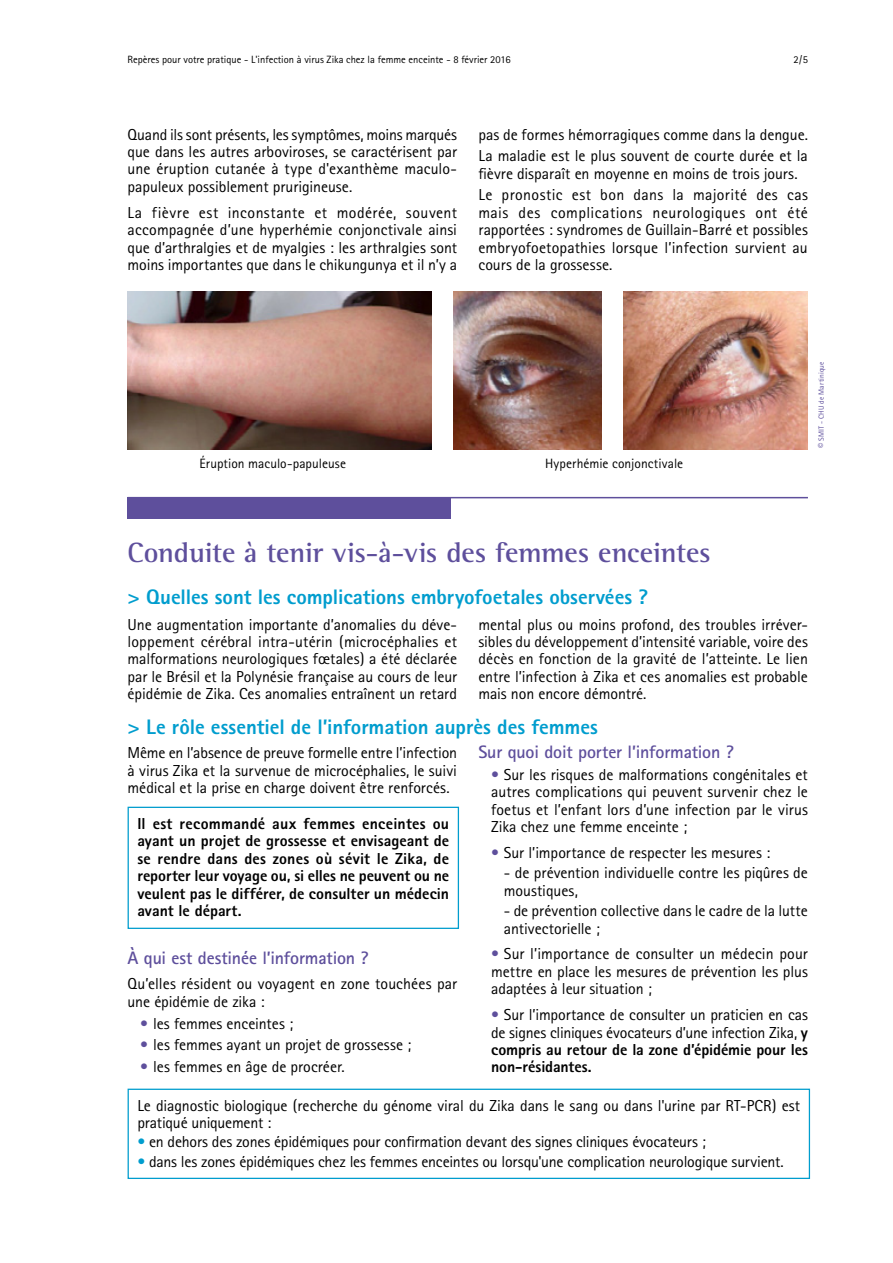
<style>
.page{position:relative;width:893px;height:1263px;background:#fff}
.page>*{position:absolute;margin:0;border:0;box-sizing:border-box;transform-origin:0 0}
.COURANT{font:700 28.5px "Rotis Semi Serif";letter-spacing:-.005em;color:#5e4f9c}
.TITRE_2{font:800 21px "Rotis Sans Serif";letter-spacing:-.005em;color:#009dce}
.COURANT_PUCE{font:700 18px "Rotis Sans Serif Std";letter-spacing:-.01em;color:#5e4f9c}
.COURANT_PUCE-2{font:15.9px/17.4px "Rotis Sans Serif";letter-spacing:-.005em;color:#000;text-align:justify}
.COURANT_PUCE-3{font:800 15.9px/17.4px "Rotis Sans Serif";color:#000;text-align:justify}
.COURANT_PUCE_2_COL{font:15.9px/17.4px "Rotis Sans Serif";letter-spacing:-.005em;color:#000}
.COURANT_PUCE-4{font:13.5px "Rotis Sans Serif";letter-spacing:.005em;color:#000}
.t1{font:10.5px "Rotis Sans Serif";color:#000}
.TITRE_1{font:7.5px "Rotis Sans Serif Std";letter-spacing:.02em;color:#5e4f9c}
.s1{font-size:10.5px}
.s2{color:#5e4f9c}
.s3{font-weight:800}
.s4{color:#009dce}
</style>
<div class="page">
<hr style="left:128px;top:497px;width:680px;height:1px;background:#5e4f9c">
<div style="left:128px;top:498px;width:323px;height:21px;background:#5e4f9c"></div>
<img style="left:128px;top:291px;width:304px;height:158px">
<img style="left:454px;top:291px;width:148px;height:158px">
<img style="left:624px;top:291px;width:184px;height:158px">
<div style="left:128px;top:807px;width:331px;height:122px;border:1px solid #009dce"></div>
<div style="left:128px;top:1089px;width:682px;height:90px;border:1px solid #009dce"></div>
<p class="t1" style="left:128px;top:54px;width:385px">Repères pour votre pratique - L'infection à virus Zika chez la femme enceinte - 8 février 2016</p>
<p class="t1" style="left:794px;top:54px;width:16px">2/5</p>
<p class="COURANT_PUCE-2" style="left:128px;top:125px;width:331px">Quand ils sont présents, les symptômes, moins marqués que dans les autres arboviroses, se caractérisent par une éruption cutanée à type d'exanthème maculo&shy;papuleux possiblement prurigineuse.</p>
<p class="COURANT_PUCE-2" style="left:128px;top:204px;width:331px">La fièvre est inconstante et modérée, souvent accompagnée d’une hyperhémie conjonctivale ainsi que d’arthralgies et de myalgies : les arthralgies sont moins importantes que dans le chikungunya et il n’y a</p>
<p class="COURANT_PUCE-2" style="left:478px;top:125px;width:331px">pas de formes hémorragiques comme dans la dengue.</p>
<p class="COURANT_PUCE-2" style="left:478px;top:147px;width:331px">La maladie est le plus souvent de courte durée et la fièvre disparaît en moyenne en moins de trois jours.</p>
<p class="COURANT_PUCE-2" style="left:478px;top:186px;width:331px">Le pronostic est bon dans la majorité des cas mais des complications neurologiques ont été rapportées : syndromes de Guillain-Barré et possibles embryofoetopathies lorsque l’infection survient au cours de la grossesse.</p>
<p class="COURANT_PUCE-4" style="left:200px;top:455px;width:148px">Éruption maculo-papuleuse</p>
<p class="COURANT_PUCE-4" style="left:545px;top:455px;width:140px">Hyperhémie conjonctivale</p>
<p class="TITRE_1" style="left:817px;top:448px;width:88px;rotate:-90deg"><span class="s1">©</span> SMIT - CHU de Martinique</p>
<p class="COURANT" style="left:128px;top:536px;width:585px">Conduite à tenir vis-à-vis des femmes enceintes</p>
<p class="TITRE_2" style="left:128px;top:583px;width:522px">&gt; Quelles sont les complications embryofoetales observées ?</p>
<p class="COURANT_PUCE-2" style="left:128px;top:615px;width:331px">Une augmentation importante d’anomalies du déve&shy;loppement cérébral intra-utérin (microcéphalies et malformations neurologiques fœtales) a été déclarée par le Brésil et la Polynésie française au cours de leur épidémie de Zika. Ces anomalies entraînent un retard</p>
<p class="COURANT_PUCE-2" style="left:478px;top:615px;width:331px">mental plus ou moins profond, des troubles irréver&shy;sibles du développement d’intensité variable, voire des décès en fonction de la gravité de l’atteinte. Le lien entre l’infection à Zika et ces anomalies est probable mais non encore démontré.</p>
<p class="TITRE_2" style="left:128px;top:714px;width:472px">&gt; Le rôle essentiel de l’information auprès des femmes</p>
<p class="COURANT_PUCE-2" style="left:128px;top:744px;width:331px">Même en l’absence de preuve formelle entre l’infection à virus Zika et la survenue de microcéphalies, le suivi médical et la prise en charge doivent être renforcés.</p>
<p class="COURANT_PUCE" style="left:478px;top:741px;width:257px">Sur quoi doit porter l’information ?</p>
<p class="COURANT_PUCE-2" style="left:491px;top:766px;width:318px"><span class="s2">•</span> Sur les risques de malformations congénitales et autres complications qui peuvent survenir chez le foetus et l’enfant lors d’une infection par le virus Zika chez une femme enceinte ;</p>
<p class="COURANT_PUCE-2" style="left:491px;top:844px;width:281px"><span class="s2">•</span> Sur l’importance de respecter les mesures :</p>
<p class="COURANT_PUCE_2_COL" style="left:504px;top:864px;width:306px">- de prévention individuelle contre les piqûres de moustiques,</p>
<p class="COURANT_PUCE_2_COL" style="left:504px;top:902px;width:306px">- de prévention collective dans le cadre de la lutte antivectorielle ;</p>
<p class="COURANT_PUCE-2" style="left:491px;top:945px;width:318px"><span class="s2">•</span> Sur l’importance de consulter un médecin pour mettre en place les mesures de prévention les plus adaptées à leur situation ;</p>
<p class="COURANT_PUCE-2" style="left:491px;top:1006px;width:318px"><span class="s2">•</span> Sur l’importance de consulter un praticien en cas de signes cliniques évocateurs d’une infection Zika, <span class="s3">y compris au retour de la zone d’épidémie pour les non-résidantes.</span></p>
<p class="COURANT_PUCE-3" style="left:137px;top:815px;width:313px">Il est recommandé aux femmes enceintes ou ayant un projet de grossesse et envisageant de se rendre dans des zones où sévit le Zika, de reporter leur voyage ou, si elles ne peuvent ou ne veulent pas le différer, de consulter un médecin avant le départ.</p>
<p class="COURANT_PUCE" style="left:128px;top:946px;width:243px">À qui est destinée l’information ?</p>
<p class="COURANT_PUCE-2" style="left:128px;top:975px;width:331px">Qu’elles résident ou voyagent en zone touchées par une épidémie de zika :</p>
<p class="COURANT_PUCE-2" style="left:140px;top:1014px;width:154px"><span class="s2">•</span> les femmes enceintes ;</p>
<p class="COURANT_PUCE-2" style="left:140px;top:1036px;width:273px"><span class="s2">•</span> les femmes ayant un projet de grossesse ;</p>
<p class="COURANT_PUCE-2" style="left:140px;top:1057px;width:206px"><span class="s2">•</span> les femmes en âge de procréer.</p>
<p class="COURANT_PUCE-2" style="left:137px;top:1096px;width:664px">Le diagnostic biologique (recherche du génome viral du Zika dans le sang ou dans l'urine par RT-PCR) est pratiqué uniquement :</p>
<p class="COURANT_PUCE-2" style="left:137px;top:1133px;width:570px"><span class="s4">•</span> en dehors des zones épidémiques pour confirmation devant des signes cliniques évocateurs ;</p>
<p class="COURANT_PUCE-2" style="left:137px;top:1153px;width:648px"><span class="s4">•</span> dans les zones épidémiques chez les femmes enceintes ou lorsqu'une complication neurologique survient.</p>
</div>
